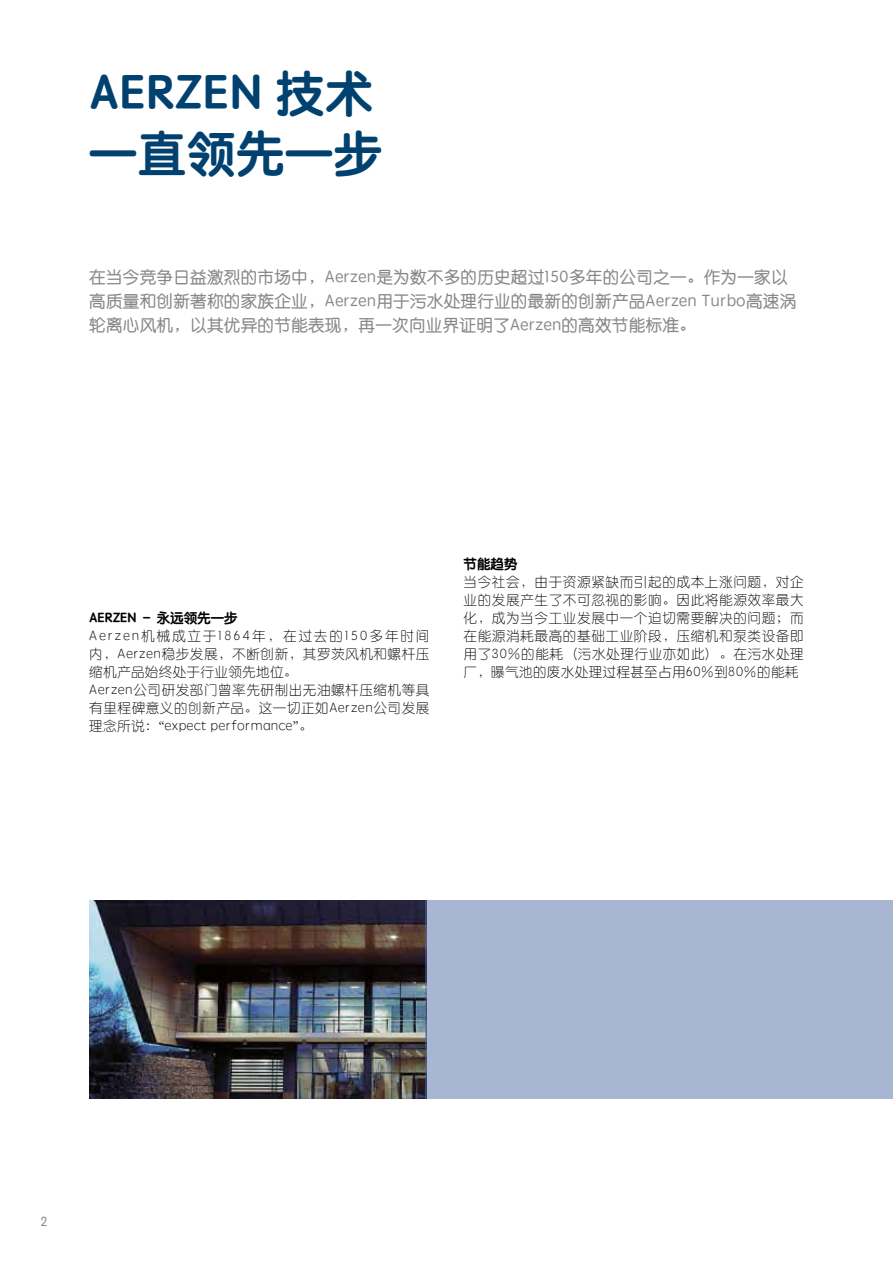
<style>
.page{position:relative;width:893px;height:1263px;background:#fff}
.page>*{position:absolute;margin:0;border:0;box-sizing:border-box;transform-origin:0 0}
.t1{font:48px/60px "ST Yuanti SC Bold";letter-spacing:.02em;color:#004170}
.t2{font:16.5px/24px "ST Yuanti SC Regular";letter-spacing:.02em;color:#878787}
.t3{font:13.5px/18px "ST Yuanti SC Light";letter-spacing:.045em;color:#000}
.t4{font:13.5px "ST Yuanti SC Bold";color:#000}
.t5{font:13.5px "ST Yuanti SC Regular";color:#878787}
</style>
<div class="page">
<img style="left:89px;top:900px;width:336px;height:198px">
<div style="left:425px;top:900px;width:468px;height:198px;background:#a8b6d3"></div>
<h1 class="t1" style="left:89px;top:61px;width:294px">AERZEN 技术一直领先一步</h1>
<p class="t2" style="left:89px;top:265px;width:708px">在当今竞争日益激烈的市场中，Aerzen是为数不多的历史超过150多年的公司之一。作为一家以高质量和创新著称的家族企业，Aerzen用于污水处理行业的最新的创新产品Aerzen Turbo高速涡轮离心风机，以其优异的节能表现，再一次向业界证明了Aerzen的高效节能标准。</p>
<p class="t4" style="left:89px;top:608px;width:150px">AERZEN – 永远领先一步</p>
<p class="t3" style="left:89px;top:627px;width:342px">Aerzen机械成立于1864年，在过去的150多年时间内，Aerzen稳步发展，不断创新，其罗茨风机和螺杆压缩机产品始终处于行业领先地位。<br>Aerzen公司研发部门曾率先研制出无油螺杆压缩机等具有里程碑意义的创新产品。这一切正如Aerzen公司发展理念所说：“expect performance”。</p>
<p class="t4" style="left:463px;top:554px;width:55px">节能趋势</p>
<p class="t3" style="left:463px;top:573px;width:342px;text-align:justify">当今社会，由于资源紧缺而引起的成本上涨问题，对企业的发展产生了不可忽视的影响。因此将能源效率最大化，成为当今工业发展中一个迫切需要解决的问题；而在能源消耗最高的基础工业阶段，压缩机和泵类设备即用了30%的能耗（污水处理行业亦如此）。在污水处理厂，曝气池的废水处理过程甚至占用60%到80%的能耗</p>
<p class="t5" style="left:41px;top:1212px;width:9px">2</p>
</div>
